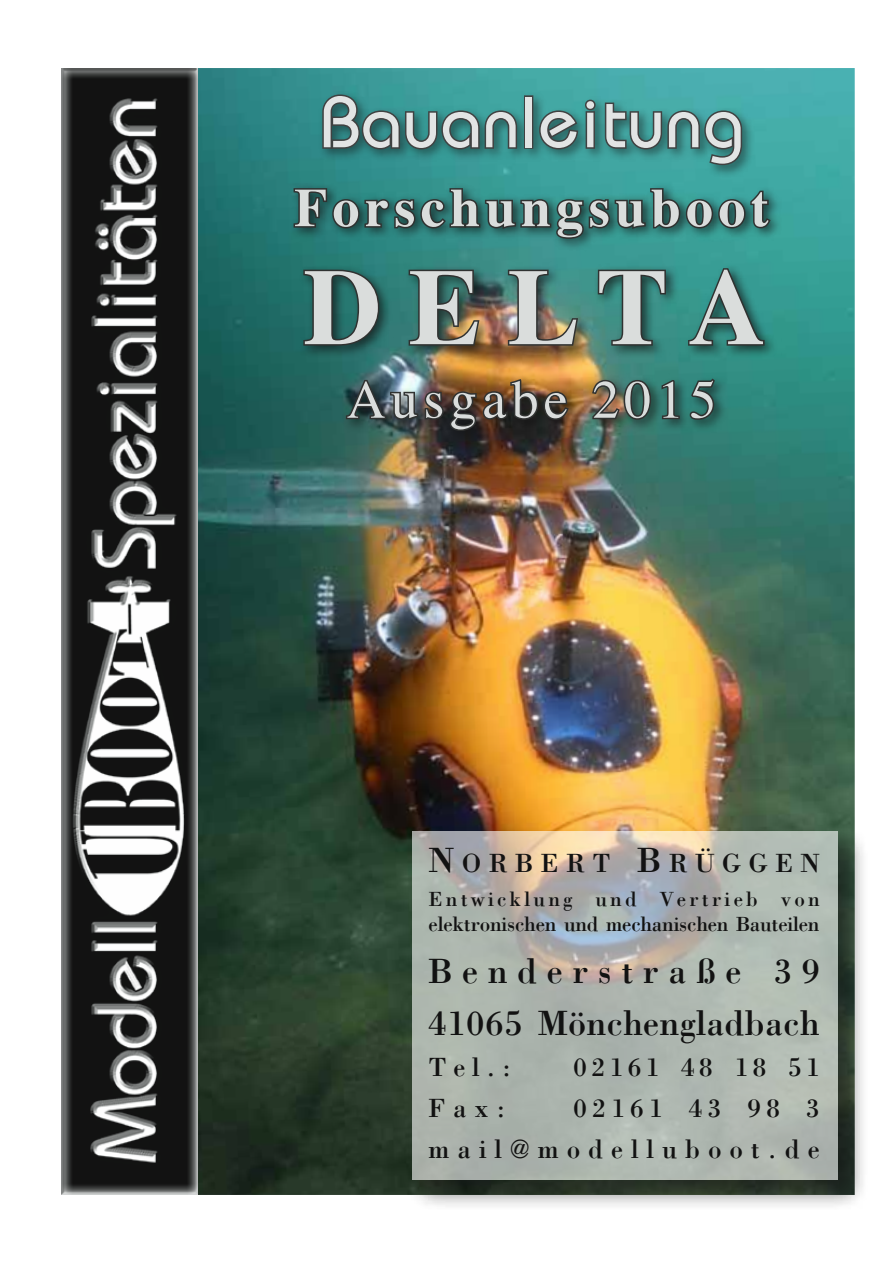
<style>
.page{position:relative;width:893px;height:1263px;background:#fff}
.page>*{position:absolute;margin:0;border:0;box-sizing:border-box;transform-origin:0 0}
.t1{font:700 108px "Times";letter-spacing:.215em;color:#dadddc}
.t2{font:500 72px "Bauhaus";letter-spacing:.025em;color:#e2e4e4}
.t3{font:700 54px "Times";letter-spacing:.1em;color:#dadddc}
.t4{font:54px "Times";letter-spacing:.1em;color:#dadddc}
.t5{font:36px/51.9px "Bodoni";letter-spacing:.025em;color:#121212}
.t6{font:27px/41.1px "Bodoni";letter-spacing:.295em;color:#121212;text-align:right}
.t7{font:27px "Bodoni";letter-spacing:.265em;color:#121212}
.t8{font:27px "Bodoni";letter-spacing:.17em;color:#121212}
.t9{font:21px/25.3px "Bodoni";letter-spacing:-.01em;color:#121212}
.s1{font-size:36px}
</style>
<div class="page">
<img style="left:198px;top:68px;width:657px;height:1127px">
<div style="left:317px;top:89px;width:438px;height:89px;background:#121212;opacity:.5"></div>
<svg style="left:321px;top:93px;width:198px;height:58px;background:#367372"></svg>
<div style="left:524px;top:95px;width:9px;height:54px;border:3px solid #404242"></div>
<svg style="left:538px;top:98px;width:59px;height:53px;background:#3b7573"></svg>
<svg style="left:603px;top:101px;width:141px;height:66px;background:#3d807e"></svg>
<div style="left:288px;top:183px;width:493px;height:261px;background:#121212;opacity:.68"></div>
<svg style="left:292px;top:187px;width:480px;height:54px;background:#2f6b67"></svg>
<svg style="left:302px;top:268px;width:79px;height:79px;background:#234e4a"></svg>
<img style="left:407px;top:268px;width:74px;height:80px">
<img style="left:506px;top:268px;width:74px;height:79px">
<svg style="left:596px;top:268px;width:71px;height:79px;background:#326761"></svg>
<svg style="left:687px;top:266px;width:79px;height:81px;background:#2e706a"></svg>
<img style="left:344px;top:377px;width:226px;height:56px">
<svg style="left:590px;top:378px;width:63px;height:43px;background:#4e574a"></svg>
<svg style="left:660px;top:377px;width:21px;height:44px"></svg>
<svg style="left:687px;top:376px;width:30px;height:46px"></svg>
<div style="left:405px;top:824px;width:463px;height:386px;background:#121212;opacity:.96"></div>
<svg style="left:412px;top:831px;width:426px;height:349px;background:#b0b6ae"></svg>
<img style="left:61px;top:68px;width:137px;height:1127px">
<h2 class="t2" style="left:320px;top:80px;width:425px">Bauanleitung</h2>
<h3 class="t3" style="left:294px;top:156px;width:476px">Forschungsuboot</h3>
<h1 class="t1" style="left:303px;top:204px;width:464px">DELTA</h1>
<h3 class="t4" style="left:347px;top:349px;width:371px">Ausgabe 2015</h3>
<p class="t7" style="left:429px;top:847px;width:392px"><span class="s1">N</span>ORBERT <span class="s1">B</span>RÜGGEN</p>
<p class="t9" style="left:429px;top:886px;width:393px">Entwicklung und Vertrieb von elektronischen und mechanischen Bauteilen</p>
<h3 class="t5" style="left:429px;top:945px;width:393px">Benderstraße 39<br>41065 Mönchengladbach</h3>
<p class="t6" style="left:429px;top:1046px;width:84px">Tel.:</p>
<p class="t8" style="left:574px;top:1051px;width:248px">02161 48 18 51</p>
<p class="t6" style="left:429px;top:1087px;width:78px">Fax:</p>
<p class="t6" style="left:429px;top:1087px;width:393px">02161 43 98 3 mail@modelluboot.de</p>
</div>
